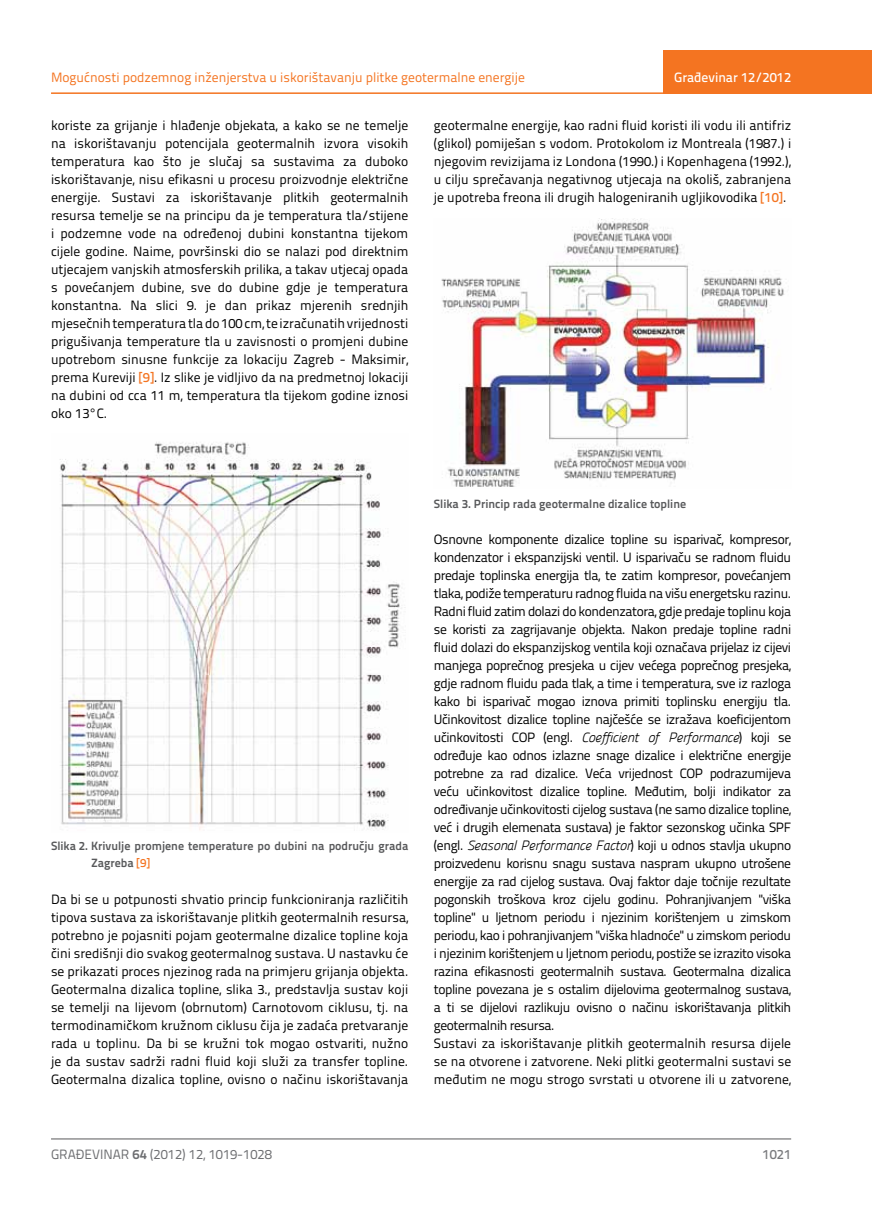
<style>
.page{position:relative;width:872px;height:1212px;background:#fff}
.page>*{position:absolute;margin:0;border:0;box-sizing:border-box;transform-origin:0 0}
.t1{font:13.5px/18px "Titillium Text 22 L";letter-spacing:-.03em;color:#000;text-align:justify}
.t2{font:13.5px "Titillium Text 22 L";color:#f47421}
.t3{font:13.5px "Titillium Text 22 L";color:#6d6e71}
.t4{font:500 13.5px "Titillium Text 22 L";color:#fff}
.t5{font:500 13.5px "Titillium Text 22 L";color:#797a7d}
.t6{font:700 12px/16.5px "Titillium Text 22 L";color:#58595b}
.s1{font-weight:500;color:#f47421}
.s2{font-family:"Panefresco 250 wt";font-style:italic}
.s3{font-weight:700}
</style>
<div class="page">
<hr style="left:51px;top:92px;width:821px;height:2px;background:#f47421">
<div style="left:663px;top:50px;width:209px;height:44px;background:#f47421"></div>
<hr style="left:51px;top:1139px;width:740px;height:1px;background:#58595b">
<img style="left:60px;top:442px;width:345px;height:388px">
<img style="left:441px;top:219px;width:344px;height:268px">
<p class="t2" style="left:51px;top:68px;width:475px">Mogućnosti podzemnog inženjerstva u iskorištavanju plitke geotermalne energije</p>
<p class="t1" style="left:51px;top:115px;width:359px">koriste za grijanje i hlađenje objekata, a kako se ne temelje na iskorištavanju potencijala geotermalnih izvora visokih temperatura kao što je slučaj sa sustavima za duboko iskorištavanje, nisu efikasni u procesu proizvodnje električne energije. Sustavi za iskorištavanje plitkih geotermalnih resursa temelje se na principu da je temperatura tla/stijene i podzemne vode na određenoj dubini konstantna tijekom cijele godine. Naime, površinski dio se nalazi pod direktnim utjecajem vanjskih atmosferskih prilika, a takav utjecaj opada s povećanjem dubine, sve do dubine gdje je temperatura konstantna. Na slici 9. je dan prikaz mjerenih srednjih mjesečnih temperatura tla do 100 cm, te izračunatih vrijednosti prigušivanja temperature tla u zavisnosti o promjeni dubine upotrebom sinusne funkcije za lokaciju Zagreb - Maksimir, prema Kureviji <span class="s1">[9]</span>. Iz slike je vidljivo da na predmetnoj lokaciji na dubini od cca 11 m, temperatura tla tijekom godine iznosi oko 13°C.</p>
<p class="t4" style="left:674px;top:67px;width:118px">Građevinar 12/2012</p>
<p class="t1" style="left:434px;top:115px;width:359px">geotermalne energije, kao radni fluid koristi ili vodu ili antifriz (glikol) pomiješan s vodom. Protokolom iz Montreala (1987.) i njegovim revizijama iz Londona (1990.) i Kopenhagena (1992.), u cilju sprečavanja negativnog utjecaja na okoliš, zabranjena je upotreba freona ili drugih halogeniranih ugljikovodika <span class="s1">[10]</span>.</p>
<p class="t6" style="left:91px;top:837px;width:319px;text-indent:-40px">Slika 2. Krivulje promjene temperature po dubini na području grada<br>Zagreba <span class="s1">[9]</span></p>
<p class="t1" style="left:51px;top:890px;width:359px">Da bi se u potpunosti shvatio princip funkcioniranja različitih tipova sustava za iskorištavanje plitkih geotermalnih resursa, potrebno je pojasniti pojam geotermalne dizalice topline koja čini središnji dio svakog geotermalnog sustava. U nastavku će se prikazati proces njezinog rada na primjeru grijanja objekta.<br>Geotermalna dizalica topline, slika 3., predstavlja sustav koji se temelji na lijevom (obrnutom) Carnotovom ciklusu, tj. na termodinamičkom kružnom ciklusu čija je zadaća pretvaranje rada u toplinu. Da bi se kružni tok mogao ostvariti, nužno je da sustav sadrži radni fluid koji služi za transfer topline.<br>Geotermalna dizalica topline, ovisno o načinu iskorištavanja</p>
<p class="t6" style="left:434px;top:495px;width:254px">Slika 3. Princip rada geotermalne dizalice topline</p>
<p class="t1" style="left:434px;top:529px;width:359px;text-align:left">Osnovne komponente dizalice topline su isparivač, kompresor, kondenzator i ekspanzijski ventil. U isparivaču se radnom fluidu predaje toplinska energija tla, te zatim kompresor, povećanjem tlaka, podiže temperaturu radnog fluida na višu energetsku razinu.<br>Radni fluid zatim dolazi do kondenzatora, gdje predaje toplinu koja se koristi za zagrijavanje objekta. Nakon predaje topline radni fluid dolazi do ekspanzijskog ventila koji označava prijelaz iz cijevi manjega poprečnog presjeka u cijev većega poprečnog presjeka, gdje radnom fluidu pada tlak, a time i temperatura, sve iz razloga kako bi isparivač mogao iznova primiti toplinsku energiju tla.<br>Učinkovitost dizalice topline najčešće se izražava koeficijentom učinkovitosti COP (engl. <span class="s2">Coefficient of Performance</span>) koji se određuje kao odnos izlazne snage dizalice i električne energije potrebne za rad dizalice. Veća vrijednost COP podrazumijeva veću učinkovitost dizalice topline. Međutim, bolji indikator za određivanje učinkovitosti cijelog sustava (ne samo dizalice topline, već i drugih elemenata sustava) je faktor sezonskog učinka SPF (engl. <span class="s2">Seasonal Performance Factor</span>) koji u odnos stavlja ukupno proizvedenu korisnu snagu sustava naspram ukupno utrošene energije za rad cijelog sustava. Ovaj faktor daje točnije rezultate pogonskih troškova kroz cijelu godinu. Pohranjivanjem "viška topline" u ljetnom periodu i njezinim korištenjem u zimskom periodu, kao i pohranjivanjem "viška hladnoće" u zimskom periodu i njezinim korištenjem u ljetnom periodu, postiže se izrazito visoka razina efikasnosti geotermalnih sustava. Geotermalna dizalica topline povezana je s ostalim dijelovima geotermalnog sustava, a ti se dijelovi razlikuju ovisno o načinu iskorištavanja plitkih geotermalnih resursa.<br>Sustavi za iskorištavanje plitkih geotermalnih resursa dijele se na otvorene i zatvorene. Neki plitki geotermalni sustavi se međutim ne mogu strogo svrstati u otvorene ili u zatvorene,</p>
<p class="t3" style="left:51px;top:1144px;width:222px">GRAĐEVINAR <span class="s3">64</span> (2012) 12, 1019-1028</p>
<p class="t5" style="left:762px;top:1144px;width:30px">1021</p>
</div>
